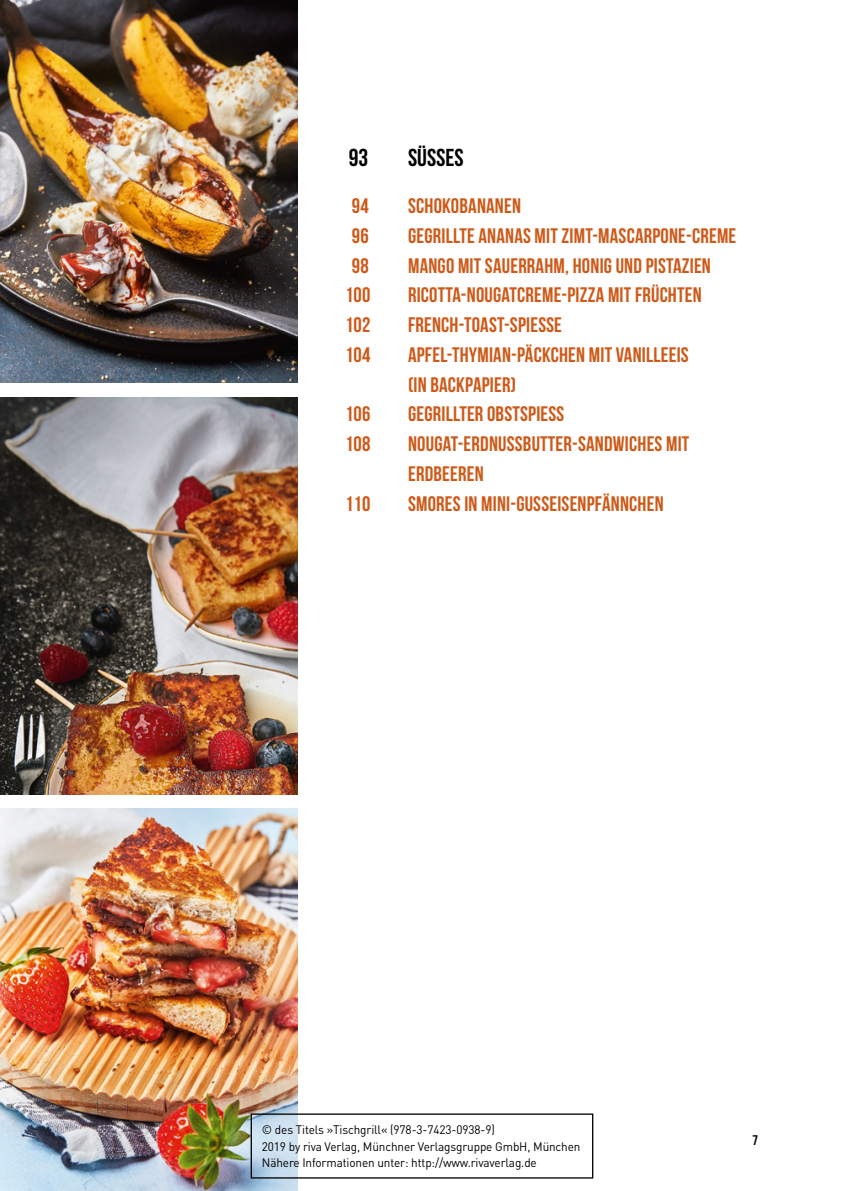
<style>
.page{position:relative;width:844px;height:1191px;background:#fff}
.page>*{position:absolute;margin:0;border:0;box-sizing:border-box;transform-origin:0 0}
.t1{font:700 24.5px "Bebas Neue";color:#000}
.t2{font:21px/29.8px "Bebas Neue";letter-spacing:.01em;color:#ce5a19}
.t3{font:14px "Bebas Neue";color:#000}
._00_Biblio_Block{font:12.25px/16.6px "DINOT";letter-spacing:-.01em;color:#000;scale:.96 1}
</style>
<div class="page">
<img style="left:0;top:0;width:298px;height:382px">
<img style="left:0;top:809px;width:298px;height:382px">
<img style="left:0;top:397px;width:298px;height:397px">
<div style="left:250px;top:1113px;width:343px;height:65px;border:1px solid #000"></div>
<p class="t1" style="left:349px;top:144px;width:21px">93</p>
<p class="t1" style="left:408px;top:144px;width:57px">Süßes</p>
<p class="t2" style="left:352px;top:191px;width:18px">94</p>
<p class="t2" style="left:408px;top:191px;width:114px">SCHOKOBANANEN</p>
<p class="t2" style="left:352px;top:220px;width:18px">96</p>
<p class="t2" style="left:408px;top:220px;width:329px">GEGRILLTE ANANAS MIT ZIMT‑MASCARPONE-CREME</p>
<p class="t2" style="left:352px;top:250px;width:18px">98</p>
<p class="t2" style="left:408px;top:250px;width:304px">MANGO MIT SAUERRAHM, HONIG UND PISTAZIEN</p>
<p class="t2" style="left:345px;top:280px;width:27px">100</p>
<p class="t2" style="left:408px;top:280px;width:295px">RICOTTA-NOUGATCREME-PIZZA MIT FRÜCHTEN</p>
<p class="t2" style="left:345px;top:310px;width:27px">102</p>
<p class="t2" style="left:408px;top:310px;width:155px">FRENCH-TOAST-SPIEßE</p>
<p class="t2" style="left:345px;top:339px;width:27px">104</p>
<p class="t2" style="left:408px;top:339px;width:282px">APFEL-THYMIAN-PÄCKCHEN MIT VANILLEEIS (IN BACKPAPIER)</p>
<p class="t2" style="left:345px;top:399px;width:27px">106</p>
<p class="t2" style="left:408px;top:399px;width:157px">GEGRILLTER OBSTSPIEß</p>
<p class="t2" style="left:345px;top:429px;width:27px">108</p>
<p class="t2" style="left:408px;top:429px;width:283px">NOUGAT-ERDNUSSBUTTER-SANDWICHES MIT<br>ERDBEEREN</p>
<p class="t2" style="left:345px;top:488px;width:27px">110</p>
<p class="t2" style="left:408px;top:488px;width:257px">SMORES IN MINI-GUSSEISENPFÄNNCHEN</p>
<p class="_00_Biblio_Block" style="left:262px;top:1120px;width:333px">© des Titels »Tischgrill« (978-3-7423-0938-9)<br>2019 by riva Verlag, Münchner Verlagsgruppe GmbH, München<br>Nähere Informationen unter: http://www.rivaverlag.de</p>
<p class="t3" style="left:752px;top:1132px;width:7px">7</p>
</div>
